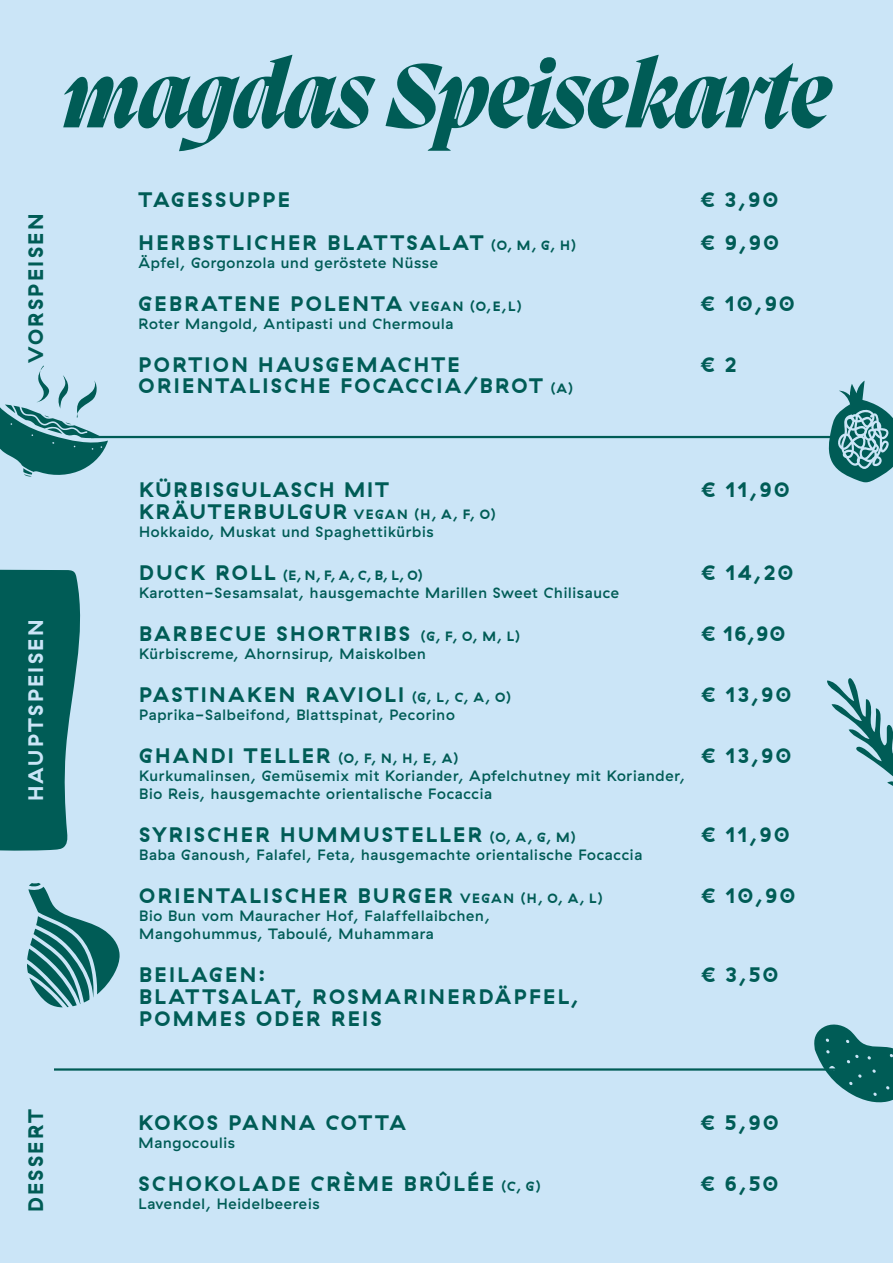
<style>
.page{position:relative;width:893px;height:1263px;background:#cbe5f7}
.page>*{position:absolute;margin:0;border:0;box-sizing:border-box;transform-origin:0 0}
.t1{font:italic 800 93.45px "Migra";color:#005c56}
.t2{font:700 21px/21.8px "GT Haptik";letter-spacing:.11em;color:#005c56}
.t3{font:700 21px "GT Haptik";letter-spacing:.09em;color:#005c56}
.t4{font:700 21px "GT Haptik";letter-spacing:.11em;color:#cbe5f7}
.t5{font:500 15px/18px "GT Haptik";letter-spacing:.05em;color:#005c56}
.t6{font:700 13.5px "GT Haptik";letter-spacing:.105em;color:#005c56}
.s1{font-size:13.5px}
.s2{font-size:21px}
</style>
<div class="page">
<svg style="left:27px;top:883px;width:93px;height:124px"></svg>
<svg style="left:827px;top:381px;width:66px;height:101px"></svg>
<svg style="left:814px;top:1024px;width:79px;height:79px"></svg>
<svg style="left:827px;top:678px;width:66px;height:108px"></svg>
<svg style="left:0;top:570px;width:81px;height:281px;background:#186c69"></svg>
<hr style="left:91px;top:436px;width:748px;height:2px;background:#005c56">
<hr style="left:54px;top:1068px;width:785px;height:3px;background:#005c56">
<svg style="left:0;top:365px;width:108px;height:112px"></svg>
<p class="t2" style="left:25px;top:363px;width:151px;rotate:-90deg">VORSPEISEN</p>
<p class="t1" style="left:63px;top:28px;width:769px">magdas Speisekarte</p>
<p class="t2" style="left:139px;top:188px;width:153px">TAGESSUPPE</p>
<p class="t2" style="left:700px;top:188px;width:80px">€ 3,90</p>
<p class="t2" style="left:139px;top:231px;width:439px">HERBSTLICHER BLATTSALAT <span class="s1">(O, M, G, H)</span></p>
<p class="t2" style="left:700px;top:231px;width:81px">€ 9,90</p>
<p class="t5" style="left:139px;top:253px;width:301px">Äpfel, Gorgonzola und geröstete Nüsse</p>
<p class="t2" style="left:139px;top:292px;width:385px">GEBRATENE POLENTA <span class="s1">VEGAN (O,E,L)</span></p>
<p class="t2" style="left:700px;top:292px;width:97px">€ 10,90</p>
<p class="t5" style="left:139px;top:314px;width:316px">Roter Mangold, Antipasti und Chermoula</p>
<p class="t2" style="left:139px;top:353px;width:323px">PORTION HAUSGEMACHTE</p>
<p class="t2" style="left:700px;top:353px;width:38px">€ 2</p>
<p class="t2" style="left:139px;top:375px;width:436px">ORIENTALISCHE FOCACCIA/BROT <span class="s1">(A)</span></p>
<p class="t4" style="left:23px;top:801px;width:183px;rotate:-90deg">HAUPTSPEISEN</p>
<p class="t2" style="left:25px;top:1212px;width:105px;rotate:-90deg">DESSERT</p>
<p class="t3" style="left:139px;top:477px;width:251px">KÜRBISGULASCH MIT</p>
<p class="t2" style="left:700px;top:479px;width:91px">€ 11,90</p>
<p class="t6" style="left:139px;top:506px;width:358px"><span class="s2">KRÄUTERBULGUR</span> VEGAN (H, A, F, O)</p>
<p class="t5" style="left:139px;top:523px;width:296px">Hokkaido, Muskat und Spaghettikürbis</p>
<p class="t6" style="left:139px;top:567px;width:285px"><span class="s2">DUCK ROLL</span> (E, N, F, A, C, B, L, O)</p>
<p class="t2" style="left:700px;top:562px;width:94px">€ 14,20</p>
<p class="t5" style="left:139px;top:584px;width:482px">Karotten-Sesamsalat, hausgemachte Marillen Sweet Chilisauce</p>
<p class="t2" style="left:139px;top:623px;width:383px">BARBECUE SHORTRIBS <span class="s1">(G, F, O, M, L)</span></p>
<p class="t2" style="left:700px;top:623px;width:86px">€ 16,90</p>
<p class="t5" style="left:139px;top:645px;width:288px">Kürbiscreme, Ahornsirup, Maiskolben</p>
<p class="t2" style="left:139px;top:684px;width:373px">PASTINAKEN RAVIOLI <span class="s1">(G, L, C, A, O)</span></p>
<p class="t2" style="left:700px;top:684px;width:93px">€ 13,90</p>
<p class="t5" style="left:139px;top:706px;width:317px">Paprika-Salbeifond, Blattspinat, Pecorino</p>
<p class="t6" style="left:139px;top:750px;width:321px"><span class="s2">GHANDI TELLER</span> (O, F, N, H, E, A)</p>
<p class="t2" style="left:700px;top:745px;width:93px">€ 13,90</p>
<p class="t5" style="left:139px;top:767px;width:547px">Kurkumalinsen, Gemüsemix mit Koriander, Apfelchutney mit Koriander,<br>Bio Reis, hausgemachte orientalische Focaccia</p>
<p class="t2" style="left:139px;top:824px;width:438px">SYRISCHER HUMMUSTELLER <span class="s1">(O, A, G, M)</span></p>
<p class="t2" style="left:700px;top:824px;width:91px">€ 11,90</p>
<p class="t5" style="left:139px;top:846px;width:505px">Baba Ganoush, Falafel, Feta, hausgemachte orientalische Focaccia</p>
<p class="t2" style="left:139px;top:885px;width:465px">ORIENTALISCHER BURGER <span class="s1">VEGAN (H, O, A, L)</span></p>
<p class="t2" style="left:700px;top:885px;width:97px">€ 10,90</p>
<p class="t5" style="left:139px;top:907px;width:352px">Bio Bun vom Mauracher Hof, Falaffellaibchen,<br>Mangohummus, Taboulé, Muhammara</p>
<p class="t2" style="left:139px;top:964px;width:128px">BEILAGEN:</p>
<p class="t2" style="left:700px;top:964px;width:80px">€ 3,50</p>
<p class="t2" style="left:139px;top:986px;width:441px">BLATTSALAT, ROSMARINERDÄPFEL,<br>POMMES ODER REIS</p>
<p class="t3" style="left:139px;top:1110px;width:269px">KOKOS PANNA COTTA</p>
<p class="t2" style="left:700px;top:1112px;width:80px">€ 5,90</p>
<p class="t5" style="left:139px;top:1134px;width:98px">Mangocoulis</p>
<p class="t2" style="left:139px;top:1173px;width:404px">SCHOKOLADE CRÈME BRÛLÉE <span class="s1">(C, G)</span></p>
<p class="t2" style="left:700px;top:1173px;width:80px">€ 6,50</p>
<p class="t5" style="left:139px;top:1195px;width:182px">Lavendel, Heidelbeereis</p>
</div>
